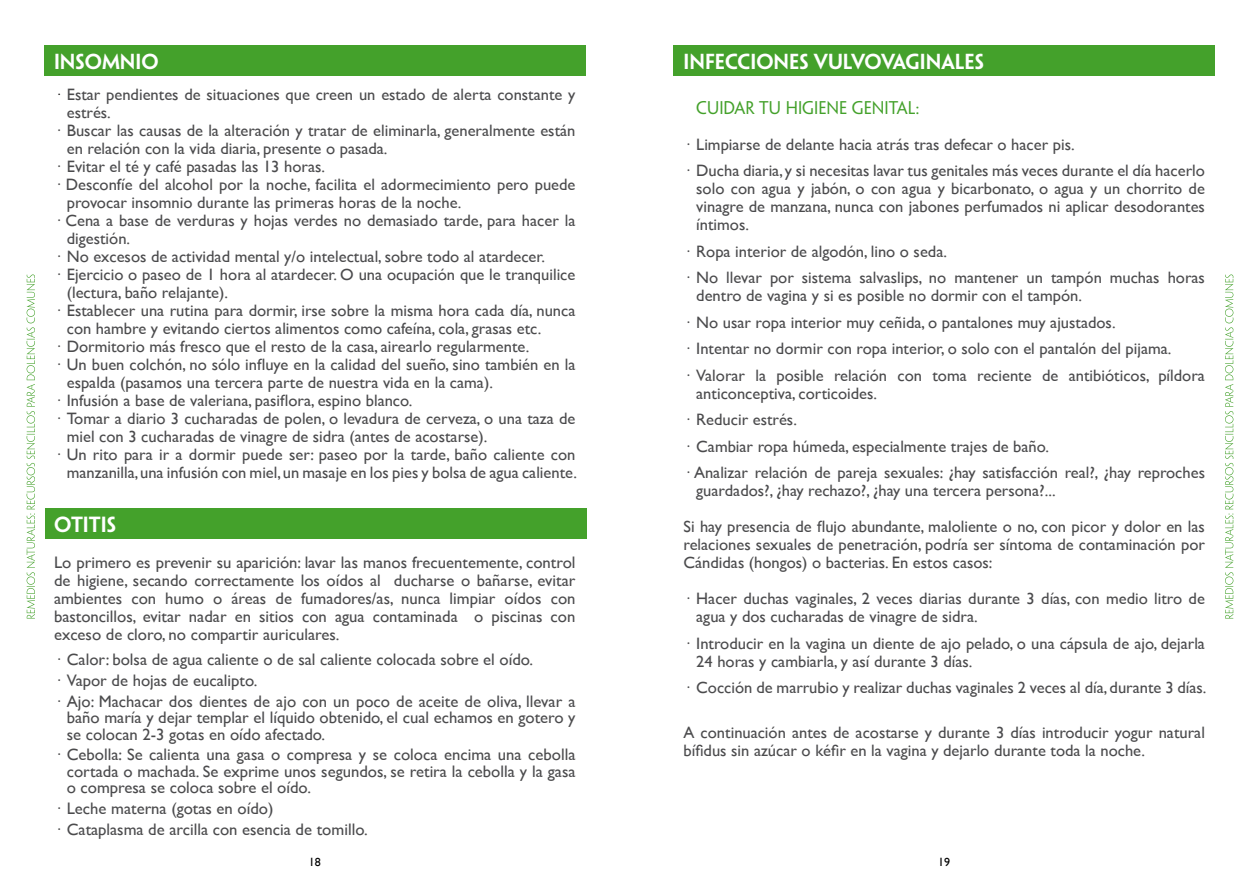
<style>
.page{position:relative;width:1259px;height:893px;background:#fff}
.page>*{position:absolute;margin:0;border:0;box-sizing:border-box;transform-origin:0 0}
.t1{font:600 19.65px "Penumbra Sans Std";color:#fff}
.t2{font:600 19.5px "Penumbra Sans Std";color:#fff}
.t3{font:16.65px/18px "Gill Sans";color:#4b4b4d}
.t4{font:16.5px/26.5px "Gill Sans";color:#4b4b4d}
.t5{font:16.5px "Penumbra Sans Std";color:#44a12b}
.t6{font:12px "Gill Sans";color:#000}
.s1{font-weight:300;color:#000}
</style>
<div class="page">
<svg style="left:1225px;top:274px;width:8px;height:344px"></svg>
<svg style="left:27px;top:274px;width:8px;height:344px"></svg>
<div style="left:44px;top:46px;width:541px;height:30px;background:#44a12b"></div>
<div style="left:45px;top:508px;width:541px;height:30px;background:#44a12b"></div>
<div style="left:673px;top:46px;width:541px;height:30px;background:#44a12b"></div>
<p class="t2" style="left:54px;top:50px;width:106px">INSOMNIO</p>
<p class="t4" style="left:54px;top:81px;width:523px"><span class="s1">·</span> Estar pendientes de situaciones que creen un estado de alerta constante y</p>
<p class="t4" style="left:67px;top:99px;width:46px">estrés.</p>
<p class="t4" style="left:54px;top:117px;width:523px">· Buscar las causas de la alteración y tratar de eliminarla, generalmente están</p>
<p class="t4" style="left:67px;top:135px;width:322px">en relación con la vida diaria, presente o pasada.</p>
<p class="t4" style="left:54px;top:153px;width:272px">· Evitar el té y café pasadas las 13 horas.</p>
<p class="t4" style="left:54px;top:171px;width:523px">· Desconfíe del alcohol por la noche, facilita el adormecimiento pero puede</p>
<p class="t4" style="left:67px;top:189px;width:396px">provocar insomnio durante las primeras horas de la noche.</p>
<p class="t4" style="left:54px;top:207px;width:523px">· Cena a base de verduras y hojas verdes no demasiado tarde, para hacer la</p>
<p class="t4" style="left:67px;top:225px;width:65px">digestión.</p>
<p class="t4" style="left:54px;top:243px;width:492px">· No excesos de actividad mental y/o intelectual, sobre todo al atardecer.</p>
<p class="t4" style="left:54px;top:261px;width:523px">· Ejercicio o paseo de 1 hora al atardecer. O una ocupación que le tranquilice</p>
<p class="t4" style="left:67px;top:279px;width:163px">(lectura, baño relajante).</p>
<p class="t4" style="left:54px;top:297px;width:523px">· Establecer una rutina para dormir, irse sobre la misma hora cada día, nunca</p>
<p class="t4" style="left:67px;top:315px;width:476px">con hambre y evitando ciertos alimentos como cafeína, cola, grasas etc.</p>
<p class="t4" style="left:54px;top:333px;width:477px">· Dormitorio más fresco que el resto de la casa, airearlo regularmente.</p>
<p class="t4" style="left:54px;top:351px;width:523px">· Un buen colchón, no sólo influye en la calidad del sueño, sino también en la</p>
<p class="t4" style="left:67px;top:369px;width:428px">espalda (pasamos una tercera parte de nuestra vida en la cama).</p>
<p class="t4" style="left:54px;top:387px;width:360px">· Infusión a base de valeriana, pasiflora, espino blanco.</p>
<p class="t4" style="left:54px;top:405px;width:523px">· Tomar a diario 3 cucharadas de polen, o levadura de cerveza, o una taza de</p>
<p class="t4" style="left:67px;top:423px;width:422px">miel con 3 cucharadas de vinagre de sidra (antes de acostarse).</p>
<p class="t4" style="left:54px;top:441px;width:523px">· Un rito para ir a dormir puede ser: paseo por la tarde, baño caliente con</p>
<p class="t4" style="left:67px;top:459px;width:512px">manzanilla, una infusión con miel, un masaje en los pies y bolsa de agua caliente.</p>
<p class="t1" style="left:54px;top:512px;width:64px">OTITIS</p>
<p class="t3" style="left:54px;top:553px;width:523px;text-align:justify">Lo primero es prevenir su aparición: lavar las manos frecuentemente, control de higiene, secando correctamente los oídos al ducharse o bañarse, evitar ambientes con humo o áreas de fumadores/as, nunca limpiar oídos con bastoncillos, evitar nadar en sitios con agua contaminada o piscinas con exceso de cloro, no compartir auriculares.</p>
<p class="t3" style="left:54px;top:649px;width:523px;line-height:20.7px">· Calor: bolsa de agua caliente o de sal caliente colocada sobre el oído.<br>· Vapor de hojas de eucalipto.<br>· Ajo: Machacar dos dientes de ajo con un poco de aceite de oliva, llevar a</p>
<p class="t3" style="left:67px;top:709px;width:510px;line-height:16.5px">baño maría y dejar templar el líquido obtenido, el cual echamos en gotero y se colocan 2-3 gotas en oído afectado.</p>
<p class="t3" style="left:67px;top:746px;width:510px;line-height:16.5px;text-align:justify;text-indent:-13px">· Cebolla: Se calienta una gasa o compresa y se coloca encima una cebolla cortada o machada. Se exprime unos segundos, se retira la cebolla y la gasa o compresa se coloca sobre el oído.</p>
<p class="t3" style="left:54px;top:798px;width:315px;line-height:20.7px">· Leche materna (gotas en oído)<br>· Cataplasma de arcilla con esencia de tomillo.</p>
<p class="t2" style="left:683px;top:50px;width:302px">INFECCIONES VULVOVAGINALES</p>
<p class="t5" style="left:696px;top:98px;width:224px">CUIDAR TU HIGIENE GENITAL:</p>
<p class="t4" style="left:683px;top:131px;width:523px">· Limpiarse de delante hacia atrás tras defecar o hacer pis.<br>· Ducha diaria, y si necesitas lavar tus genitales más veces durante el día hacerlo</p>
<p class="t4" style="left:696px;top:180px;width:510px;line-height:18px;text-align:justify">solo con agua y jabón, o con agua y bicarbonato, o agua y un chorrito de vinagre de manzana, nunca con jabones perfumados ni aplicar desodorantes íntimos.</p>
<p class="t4" style="left:683px;top:238px;width:523px">· Ropa interior de algodón, lino o seda.<br>· No llevar por sistema salvaslips, no mantener un tampón muchas horas</p>
<p class="t4" style="left:683px;top:282px;width:523px;text-indent:13px">dentro de vagina y si es posible no dormir con el tampón.<br>· No usar ropa interior muy ceñida, o pantalones muy ajustados.<br>· Intentar no dormir con ropa interior, o solo con el pantalón del pijama.<br>· Valorar la posible relación con toma reciente de antibióticos, píldora</p>
<p class="t4" style="left:683px;top:380px;width:523px;text-indent:13px">anticonceptiva, corticoides.<br>· Reducir estrés.<br>· Cambiar ropa húmeda, especialmente trajes de baño.<br>· Analizar relación de pareja sexuales: ¿hay satisfacción real?, ¿hay reproches</p>
<p class="t4" style="left:683px;top:473px;width:523px;line-height:36px;text-indent:13px">guardados?, ¿hay rechazo?, ¿hay una tercera persona?...<br>Si hay presencia de flujo abundante, maloliente o no, con picor y dolor en las</p>
<p class="t4" style="left:683px;top:536px;width:523px;line-height:18px">relaciones sexuales de penetración, podría ser síntoma de contaminación por<br>Cándidas (hongos) o bacterias. En estos casos:</p>
<p class="t4" style="left:696px;top:590px;width:510px;line-height:18px;text-indent:-13px">· Hacer duchas vaginales, 2 veces diarias durante 3 días, con medio litro de agua y dos cucharadas de vinagre de sidra.</p>
<p class="t4" style="left:696px;top:634px;width:510px;line-height:18px;text-indent:-13px">· Introducir en la vagina un diente de ajo pelado, o una cápsula de ajo, dejarla<br>24 horas y cambiarla, y así durante 3 días.</p>
<p class="t4" style="left:683px;top:674px;width:524px">· Cocción de marrubio y realizar duchas vaginales 2 veces al día, durante 3 días.</p>
<p class="t4" style="left:683px;top:723px;width:523px;line-height:18px">A continuación antes de acostarse y durante 3 días introducir yogur natural bífidus sin azúcar o kéfir en la vagina y dejarlo durante toda la noche.</p>
<p class="t6" style="left:309px;top:854px;width:13px">18</p>
<p class="t6" style="left:938px;top:854px;width:13px">19</p>
</div>
